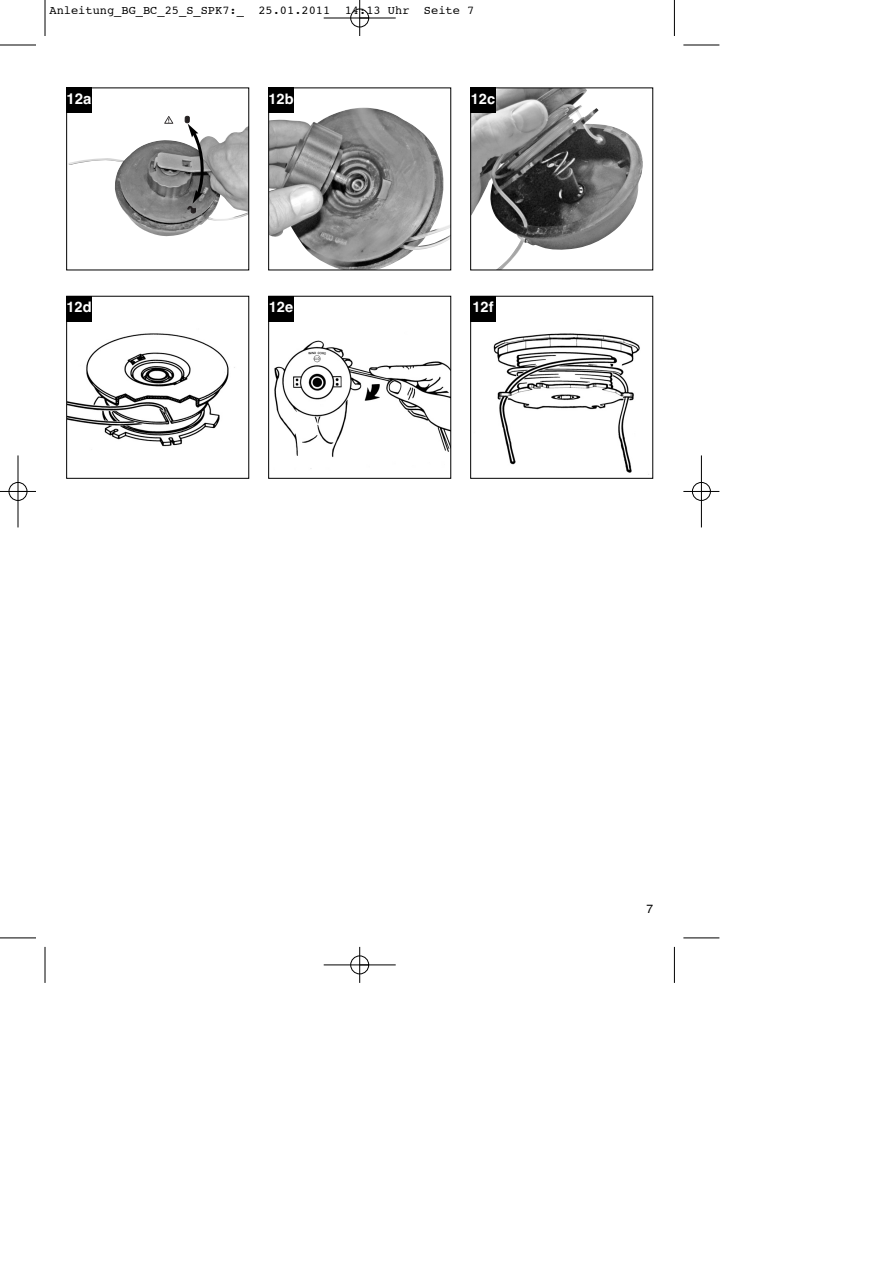
<style>
.page{position:relative;width:893px;height:1263px;background:#fff}
.page>*{position:absolute;margin:0;border:0;box-sizing:border-box;transform-origin:0 0}
.t1{font:700 15px "Helvetica";color:#fff}
.t2{font:700 14.55px "Helvetica";color:#fff}
.t3{font:12px "Courier";color:#000}
.t4{font:12px "Helvetica";color:#000}
</style>
<div class="page">
<img style="left:68px;top:127px;width:179px;height:109px">
<div style="left:66px;top:88px;width:183px;height:182px;border:1px solid #000"></div>
<div style="left:66px;top:88px;width:26px;height:25px;background:#000"></div>
<img style="left:68px;top:321px;width:167px;height:126px">
<div style="left:66px;top:296px;width:183px;height:183px;border:1px solid #000"></div>
<div style="left:66px;top:296px;width:26px;height:25px;background:#000"></div>
<img style="left:270px;top:107px;width:179px;height:161px">
<div style="left:268px;top:88px;width:26px;height:25px;background:#000"></div>
<img style="left:472px;top:90px;width:171px;height:178px">
<div style="left:470px;top:88px;width:26px;height:25px;background:#000"></div>
<img style="left:270px;top:321px;width:179px;height:148px">
<div style="left:268px;top:296px;width:183px;height:183px;border:1px solid #000"></div>
<div style="left:268px;top:296px;width:26px;height:25px;background:#000"></div>
<img style="left:472px;top:321px;width:168px;height:152px">
<div style="left:470px;top:296px;width:183px;height:183px;border:1px solid #000"></div>
<div style="left:470px;top:296px;width:26px;height:25px;background:#000"></div>
<svg style="left:164px;top:116px;width:9px;height:8px"></svg>
<svg style="left:185px;top:116px;width:19px;height:97px"></svg>
<hr style="left:45px;top:0;width:1px;height:36px;background:#000">
<hr style="left:0;top:45px;width:36px;height:1px;background:#000">
<hr style="left:674px;top:0;width:1px;height:36px;background:#000">
<hr style="left:683px;top:45px;width:36px;height:1px;background:#000">
<hr style="left:45px;top:947px;width:1px;height:36px;background:#000">
<hr style="left:0;top:938px;width:36px;height:1px;background:#000">
<hr style="left:674px;top:947px;width:1px;height:36px;background:#000">
<hr style="left:683px;top:938px;width:36px;height:1px;background:#000">
<div style="left:692px;top:482px;width:19px;height:19px;border:1px solid #fff;border-radius:50%"></div>
<hr style="left:324px;top:18px;width:72px;height:1px;background:#000">
<hr style="left:324px;top:965px;width:72px;height:1px;background:#000">
<hr style="left:18px;top:455px;width:1px;height:72px;background:#000">
<hr style="left:701px;top:455px;width:1px;height:72px;background:#000">
<hr style="left:359px;top:0;width:1px;height:36px;background:#000">
<hr style="left:359px;top:947px;width:1px;height:36px;background:#000">
<hr style="left:0;top:491px;width:36px;height:1px;background:#000">
<hr style="left:683px;top:491px;width:36px;height:1px;background:#000">
<div style="left:350px;top:9px;width:19px;height:18px;border:1px solid #000;border-radius:50%"></div>
<div style="left:350px;top:956px;width:19px;height:18px;border:1px solid #000;border-radius:50%"></div>
<div style="left:9px;top:482px;width:18px;height:19px;border:1px solid #000;border-radius:50%"></div>
<div style="left:692px;top:482px;width:18px;height:19px;border:1px solid #000;border-radius:50%"></div>
<p class="t3" style="left:50px;top:4px;width:426px">Anleitung_BG_BC_25_S_SPK7:_ 25.01.2011 14:13 Uhr Seite 7</p>
<p class="t1" style="left:67px;top:93px;width:27px">12a</p>
<p class="t2" style="left:66px;top:302px;width:27px">12d</p>
<p class="t2" style="left:268px;top:94px;width:27px">12b</p>
<p class="t2" style="left:471px;top:94px;width:26px">12c</p>
<p class="t2" style="left:269px;top:302px;width:26px">12e</p>
<p class="t2" style="left:472px;top:302px;width:23px">12f</p>
<p class="t4" style="left:646px;top:904px;width:8px">7</p>
</div>
